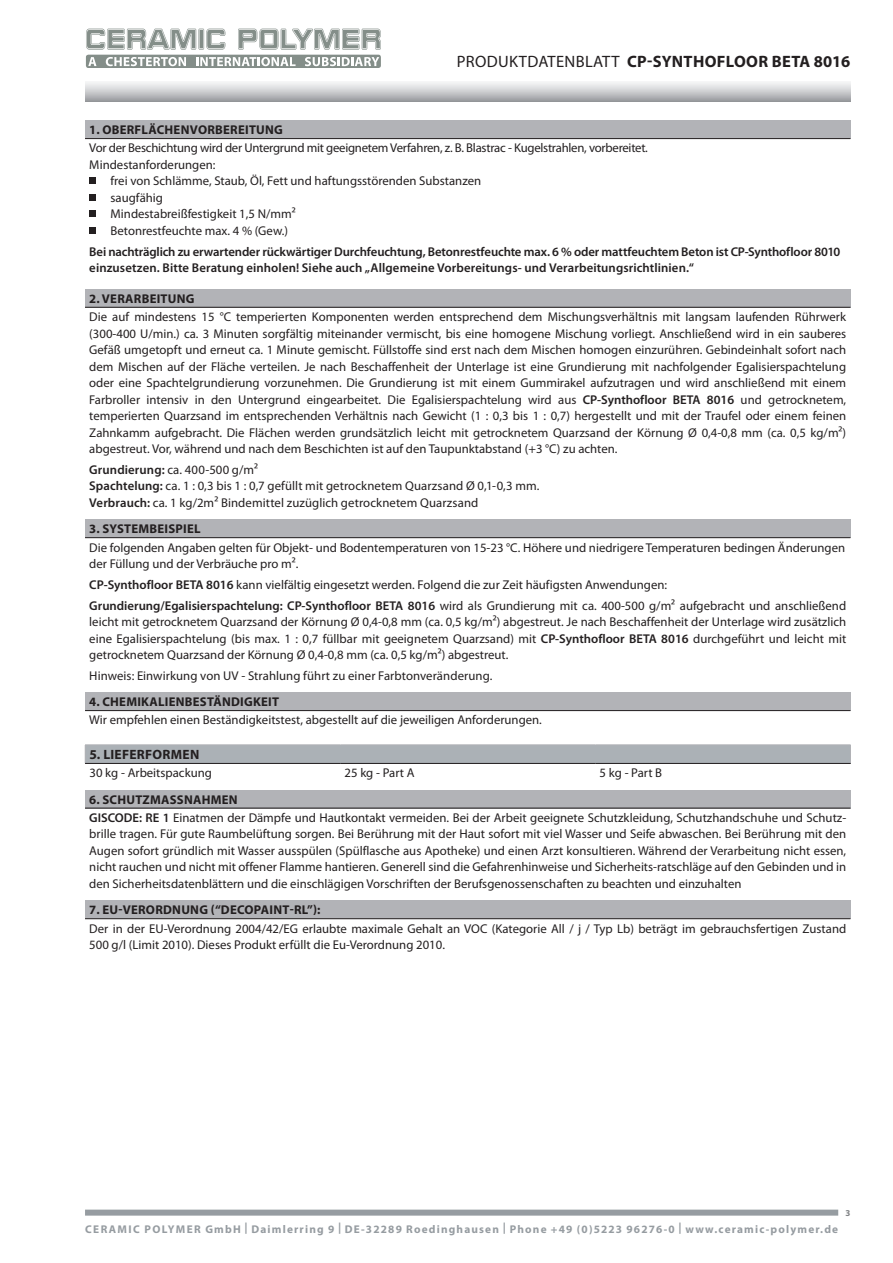
<style>
.page{position:relative;width:893px;height:1263px;background:#fff}
.page>*{position:absolute;margin:0;border:0;box-sizing:border-box;transform-origin:0 0}
.t1{font:700 16.5px "Myriad Pro";letter-spacing:.02em;color:#231f20}
.t2{font:700 13.5px "Myriad Pro";letter-spacing:.02em;color:#231f20}
.t3{font:12.75px/16.5px "Myriad Pro";color:#231f20}
.t4{font:600 12.75px/16.5px "Myriad Pro";letter-spacing:-.005em;color:#231f20}
.t5{font:700 12.75px "Myriad Pro";letter-spacing:.02em;color:#231f20}
.t6{font:12.75px "Myriad Pro";letter-spacing:-.02em;color:#231f20}
.t7{font:700 11.25px "Myriad Pro";letter-spacing:.105em;color:#969ca1}
.t8{font:700 9px "Myriad Pro";color:#808285}
.s1{font-weight:400}
.s2{font-weight:600}
.s3{font-weight:700}
</style>
<div class="page">
<div style="left:85px;top:121px;width:765px;height:18px;background:#b2b3b7"></div>
<hr style="left:85px;top:138px;width:765px;height:1px;background:#231f20">
<svg style="left:89px;top:178px;width:6px;height:6px"></svg>
<svg style="left:89px;top:194px;width:6px;height:6px"></svg>
<svg style="left:89px;top:211px;width:6px;height:6px"></svg>
<svg style="left:89px;top:227px;width:6px;height:6px"></svg>
<div style="left:85px;top:289px;width:765px;height:18px;background:#b2b3b7"></div>
<hr style="left:85px;top:307px;width:765px;height:1px;background:#231f20">
<div style="left:85px;top:520px;width:765px;height:18px;background:#b2b3b7"></div>
<hr style="left:85px;top:537px;width:765px;height:1px;background:#231f20">
<div style="left:85px;top:692px;width:765px;height:19px;background:#b2b3b7"></div>
<hr style="left:85px;top:710px;width:765px;height:1px;background:#231f20">
<div style="left:85px;top:790px;width:765px;height:18px;background:#b2b3b7"></div>
<hr style="left:85px;top:808px;width:765px;height:1px;background:#231f20">
<div style="left:85px;top:901px;width:765px;height:18px;background:#b2b3b7"></div>
<hr style="left:85px;top:918px;width:765px;height:1px;background:#231f20">
<div style="left:85px;top:745px;width:765px;height:18px;background:#abb1b6"></div>
<hr style="left:85px;top:744px;width:255px;height:1px;background:#b2b3b7">
<hr style="left:340px;top:744px;width:255px;height:1px;background:#b2b3b7">
<hr style="left:595px;top:744px;width:256px;height:1px;background:#b2b3b7">
<svg style="left:850px;top:745px;width:1px;height:18px"></svg>
<hr style="left:85px;top:763px;width:255px;height:1px;background:#231f20">
<hr style="left:340px;top:763px;width:255px;height:1px;background:#231f20">
<hr style="left:595px;top:763px;width:256px;height:1px;background:#231f20">
<div style="left:86px;top:55px;width:295px;height:13px;background:#848e89;border-radius:2px"></div>
<svg style="left:86px;top:29px;width:139px;height:21px"></svg>
<svg style="left:238px;top:29px;width:143px;height:21px"></svg>
<svg style="left:88px;top:57px;width:8px;height:9px"></svg>
<svg style="left:106px;top:57px;width:80px;height:9px"></svg>
<svg style="left:196px;top:57px;width:100px;height:9px"></svg>
<svg style="left:305px;top:57px;width:74px;height:9px"></svg>
<svg style="left:85px;top:82px;width:765px;height:19px;background:#cacbce"></svg>
<div style="left:85px;top:1209px;width:753px;height:6px;background:#969ca1"></div>
<p class="t1" style="left:457px;top:50px;width:395px"><span class="s1">PRODUKTDATENBLATT</span> CP-SYNTHOFLOOR BETA 8016</p>
<p class="t5" style="left:89px;top:122px;width:195px">1. OBERFLÄCHENVORBEREITUNG</p>
<p class="t6" style="left:89px;top:140px;width:560px">Vor der Beschichtung wird der Untergrund mit geeignetem Verfahren, z. B. Blastrac - Kugelstrahlen, vorbereitet.</p>
<p class="t3" style="left:89px;top:156px;width:128px">Mindestanforderungen:</p>
<p class="t3" style="left:111px;top:173px;width:372px">frei von Schlämme, Staub, Öl, Fett und haftungsstörenden Substanzen</p>
<p class="t3" style="left:111px;top:189px;width:54px">saugfähig</p>
<p class="t3" style="left:111px;top:206px;width:187px">Mindestabreißfestigkeit 1,5 N/mm²</p>
<p class="t3" style="left:111px;top:222px;width:179px">Betonrestfeuchte max. 4 % (Gew.)</p>
<p class="t4" style="left:89px;top:243px;width:752px">Bei nachträglich zu erwartender rückwärtiger Durchfeuchtung, Betonrestfeuchte max. 6 % oder mattfeuchtem Beton ist CP-Synthofloor 8010 einzusetzen. Bitte Beratung einholen! Siehe auch „Allgemeine Vorbereitungs- und Verarbeitungsrichtlinien.“</p>
<p class="t5" style="left:89px;top:290px;width:107px">2. VERARBEITUNG</p>
<p class="t3" style="left:89px;top:308px;width:758px;text-align:justify">Die auf mindestens 15 °C temperierten Komponenten werden entsprechend dem Mischungsverhältnis mit langsam laufenden Rührwerk (300-400 U/min.) ca. 3 Minuten sorgfältig miteinander vermischt, bis eine homogene Mischung vorliegt. Anschließend wird in ein sauberes Gefäß umgetopft und erneut ca. 1 Minute gemischt. Füllstoffe sind erst nach dem Mischen homogen einzurühren. Gebindeinhalt sofort nach dem Mischen auf der Fläche verteilen. Je nach Beschaffenheit der Unterlage ist eine Grundierung mit nachfolgender Egalisierspachtelung oder eine Spachtelgrundierung vorzunehmen. Die Grundierung ist mit einem Gummirakel aufzutragen und wird anschließend mit einem Farbroller intensiv in den Untergrund eingearbeitet. Die Egalisierspachtelung wird aus <span class="s2">CP-Synthofloor BETA 8016</span> und getrocknetem, temperierten Quarzsand im entsprechenden Verhältnis nach Gewicht (1 : 0,3 bis 1 : 0,7) hergestellt und mit der Traufel oder einem feinen Zahnkamm aufgebracht. Die Flächen werden grundsätzlich leicht mit getrocknetem Quarzsand der Körnung Ø 0,4-0,8 mm (ca. 0,5 kg/m²) abgestreut. Vor, während und nach dem Beschichten ist auf den Taupunktabstand (+3 °C) zu achten.</p>
<p class="t3" style="left:89px;top:461px;width:452px"><span class="s2">Grundierung:</span> ca. 400-500 g/m²<br><span class="s2">Spachtelung:</span> ca. 1 : 0,3 bis 1 : 0,7 gefüllt mit getrocknetem Quarzsand Ø 0,1-0,3 mm.<br><span class="s2">Verbrauch:</span> ca. 1 kg/2m² Bindemittel zuzüglich getrocknetem Quarzsand</p>
<p class="t5" style="left:89px;top:521px;width:113px">3. SYSTEMBEISPIEL</p>
<p class="t3" style="left:89px;top:539px;width:757px">Die folgenden Angaben gelten für Objekt- und Bodentemperaturen von 15-23 °C. Höhere und niedrigere Temperaturen bedingen Änderungen der Füllung und der Verbräuche pro m².</p>
<p class="t3" style="left:89px;top:574px;width:758px;line-height:20.7px"><span class="s2">CP-Synthofloor BETA 8016</span> kann vielfältig eingesetzt werden. Folgend die zur Zeit häufigsten Anwendungen:<br><span class="s2">Grundierung/Egalisierspachtelung: CP-Synthofloor BETA 8016</span> wird als Grundierung mit ca. 400-500 g/m² aufgebracht und anschließend</p>
<p class="t3" style="left:89px;top:613px;width:758px;text-align:justify">leicht mit getrocknetem Quarzsand der Körnung Ø 0,4-0,8 mm (ca. 0,5 kg/m²) abgestreut. Je nach Beschaffenheit der Unterlage wird zusätzlich eine Egalisierspachtelung (bis max. 1 : 0,7 füllbar mit geeignetem Quarzsand) mit <span class="s2">CP-Synthofloor BETA 8016</span> durchgeführt und leicht mit getrocknetem Quarzsand der Körnung Ø 0,4-0,8 mm (ca. 0,5 kg/m²) abgestreut.</p>
<p class="t3" style="left:89px;top:667px;width:405px">Hinweis: Einwirkung von UV - Strahlung führt zu einer Farbtonveränderung.</p>
<p class="t5" style="left:89px;top:694px;width:191px">4. CHEMIKALIENBESTÄNDIGKEIT</p>
<p class="t3" style="left:89px;top:712px;width:454px">Wir empfehlen einen Beständigkeitstest, abgestellt auf die jeweiligen Anforderungen.</p>
<p class="t2" style="left:89px;top:746px;width:111px">5. LIEFERFORMEN</p>
<p class="t3" style="left:89px;top:764px;width:124px">30 kg - Arbeitspackung</p>
<p class="t3" style="left:345px;top:764px;width:72px">25 kg - Part A</p>
<p class="t3" style="left:600px;top:764px;width:64px">5 kg - Part B</p>
<p class="t3" style="left:89px;top:790px;width:758px;line-height:18px"><span class="s3">6. SCHUTZMASSNAHMEN<br></span><span class="s2">GISCODE: RE 1</span> Einatmen der Dämpfe und Hautkontakt vermeiden. Bei der Arbeit geeignete Schutzkleidung, Schutzhandschuhe und Schutz-</p>
<p class="t3" style="left:89px;top:826px;width:758px;text-align:justify">brille tragen. Für gute Raumbelüftung sorgen. Bei Berührung mit der Haut sofort mit viel Wasser und Seife abwaschen. Bei Berührung mit den Augen sofort gründlich mit Wasser ausspülen (Spülflasche aus Apotheke) und einen Arzt konsultieren. Während der Verarbeitung nicht essen, nicht rauchen und nicht mit offener Flamme hantieren. Generell sind die Gefahrenhinweise und Sicherheits-ratschläge auf den Gebinden und in den Sicherheitsdatenblättern und die einschlägigen Vorschriften der Berufsgenossenschaften zu beachten und einzuhalten</p>
<p class="t5" style="left:89px;top:902px;width:233px">7. EU-VERORDNUNG (“DECOPAINT-RL”):</p>
<p class="t3" style="left:89px;top:920px;width:758px">Der in der EU-Verordnung 2004/42/EG erlaubte maximale Gehalt an VOC (Kategorie All / j / Typ Lb) beträgt im gebrauchsfertigen Zustand<br>500 g/l (Limit 2010). Dieses Produkt erfüllt die Eu-Verordnung 2010.</p>
<p class="t8" style="left:845px;top:1206px;width:6px">3</p>
<p class="t7" style="left:85px;top:1221px;width:754px">CERAMIC POLYMER GmbH | Daimlerring 9 | DE-32289 Roedinghausen | Phone +49 (0)5223 96276-0 | www.ceramic-polymer.de</p>
</div>
